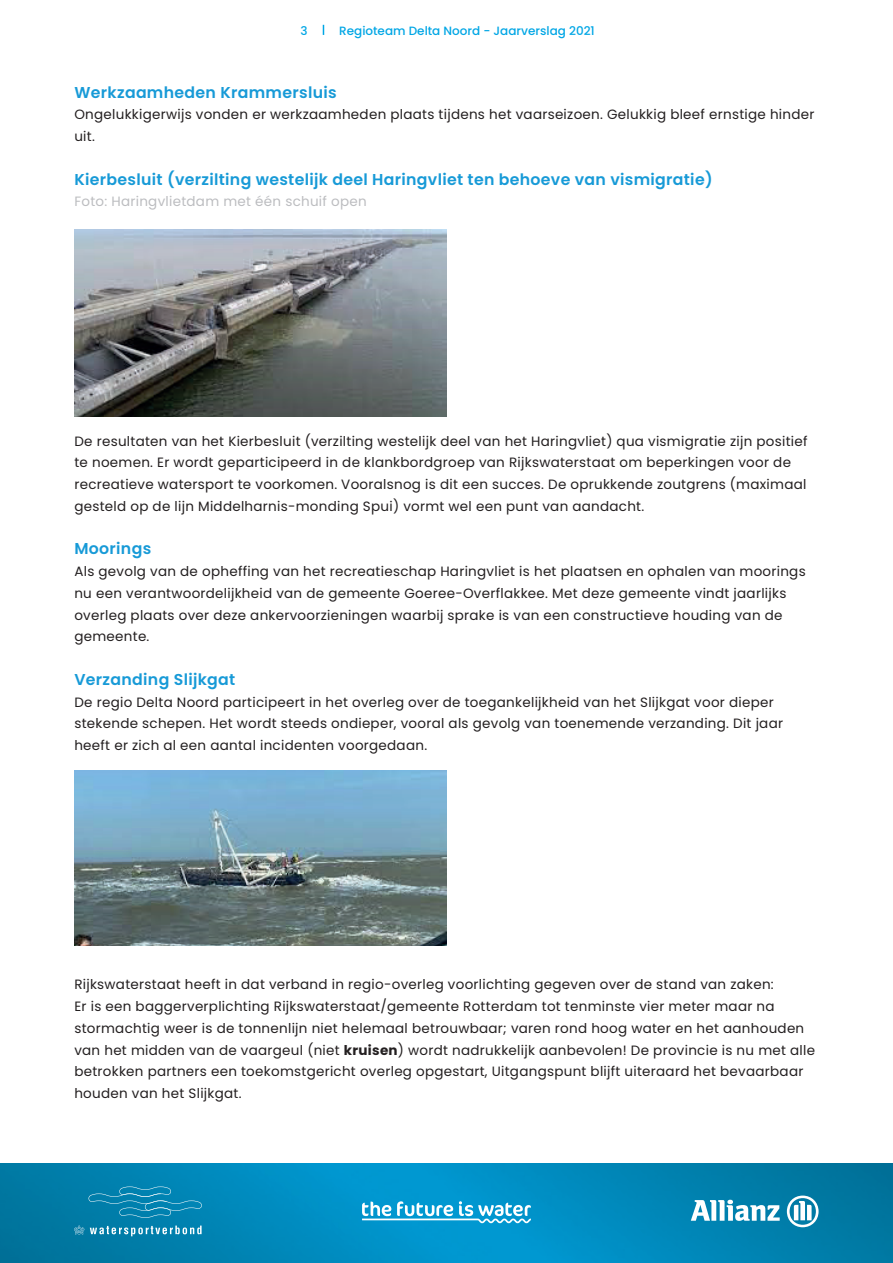
<style>
.page{position:relative;width:893px;height:1263px;background:#fff}
.page>*{position:absolute;margin:0;border:0;box-sizing:border-box;transform-origin:0 0}
.t1{font:600 15.75px "Poppins";letter-spacing:.02em;color:#179ad7}
.t2{font:13.5px/21.8px "Poppins";letter-spacing:.02em;color:#231f20}
.t3{font:13.5px "Poppins";letter-spacing:.02em;color:#bcbdc0}
.t4{font:500 12px "Poppins";color:#00a6e5}
.s1{font-weight:700}
</style>
<div class="page">
<img style="left:0;top:1163px;width:893px;height:100px">
<svg style="left:691px;top:1200px;width:89px;height:21px"></svg>
<svg style="left:787px;top:1195px;width:32px;height:32px"></svg>
<svg style="left:362px;top:1201px;width:169px;height:22px"></svg>
<svg style="left:90px;top:1225px;width:112px;height:11px"></svg>
<svg style="left:74px;top:1225px;width:10px;height:9px"></svg>
<svg style="left:88px;top:1186px;width:114px;height:32px;background:#1089b4"></svg>
<img style="left:74px;top:230px;width:372px;height:187px">
<img style="left:74px;top:771px;width:372px;height:175px">
<p class="t4" style="left:301px;top:24px;width:9px">3</p>
<p class="t4" style="left:339px;top:24px;width:257px">Regioteam Delta Noord - Jaarverslag 2021</p>
<p class="t1" style="left:74px;top:83px;width:264px">Werkzaamheden Krammersluis</p>
<p class="t2" style="left:74px;top:104px;width:742px">Ongelukkigerwijs vonden er werkzaamheden plaats tijdens het vaarseizoen. Gelukkig bleef ernstige hinder uit.</p>
<p class="t1" style="left:74px;top:170px;width:640px">Kierbesluit (verzilting westelijk deel Haringvliet ten behoeve van vismigratie)</p>
<p class="t3" style="left:74px;top:194px;width:294px">Foto: Haringvlietdam met één schuif open</p>
<p class="t2" style="left:74px;top:430px;width:735px">De resultaten van het Kierbesluit (verzilting westelijk deel van het Haringvliet) qua vismigratie zijn positief te noemen. Er wordt geparticipeerd in de klankbordgroep van Rijkswaterstaat om beperkingen voor de recreatieve watersport te voorkomen. Vooralsnog is dit een succes. De oprukkende zoutgrens (maximaal gesteld op de lijn Middelharnis-monding Spui) vormt wel een punt van aandacht.</p>
<p class="t1" style="left:74px;top:540px;width:78px">Moorings</p>
<p class="t2" style="left:74px;top:560px;width:733px">Als gevolg van de opheffing van het recreatieschap Haringvliet is het plaatsen en ophalen van moorings nu een verantwoordelijkheid van de gemeente Goeree-Overflakkee. Met deze gemeente vindt jaarlijks overleg plaats over deze ankervoorzieningen waarbij sprake is van een constructieve houding van de gemeente.</p>
<p class="t1" style="left:74px;top:670px;width:162px">Verzanding Slijkgat</p>
<p class="t2" style="left:74px;top:691px;width:710px">De regio Delta Noord participeert in het overleg over de toegankelijkheid van het Slijkgat voor dieper stekende schepen. Het wordt steeds ondieper, vooral als gevolg van toenemende verzanding. Dit jaar heeft er zich al een aantal incidenten voorgedaan.</p>
<p class="t2" style="left:74px;top:974px;width:742px">Rijkswaterstaat heeft in dat verband in regio-overleg voorlichting gegeven over de stand van zaken:<br>Er is een baggerverplichting Rijkswaterstaat/gemeente Rotterdam tot tenminste vier meter maar na stormachtig weer is de tonnenlijn niet helemaal betrouwbaar; varen rond hoog water en het aanhouden van het midden van de vaargeul (niet <span class="s1">kruisen</span>) wordt nadrukkelijk aanbevolen! De provincie is nu met alle betrokken partners een toekomstgericht overleg opgestart, Uitgangspunt blijft uiteraard het bevaarbaar houden van het Slijkgat.</p>
</div>
